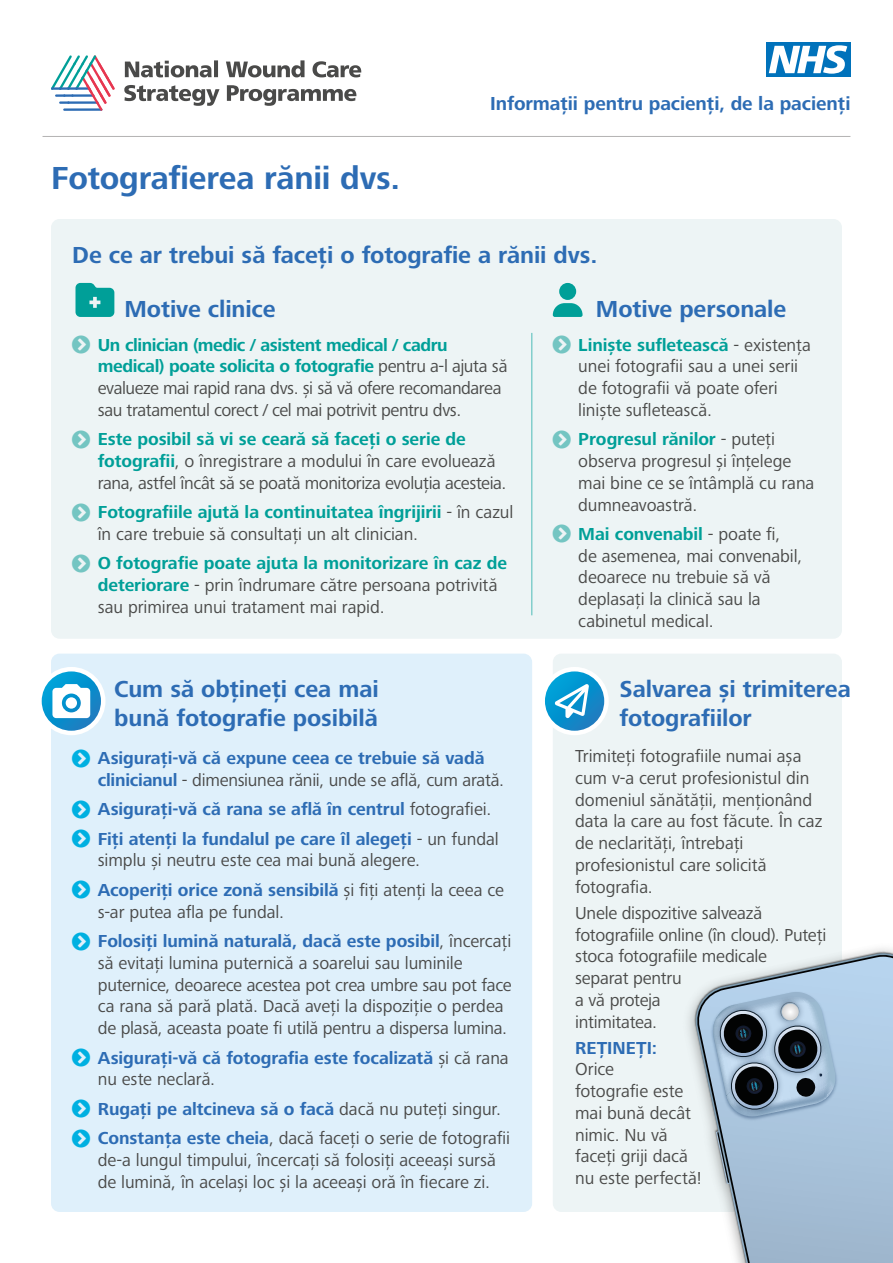
<style>
.page{position:relative;width:893px;height:1263px;background:#fff}
.page>*{position:absolute;margin:0;border:0;box-sizing:border-box;transform-origin:0 0}
.Heading_1{font:700 33px "Frutiger Next LTW1 G";letter-spacing:-.01em;color:#2d6cb4}
.Heading_2{font:700 24px/28.8px "Frutiger Next LTW1 G";letter-spacing:-.005em;color:#2d6cb4}
.Top_Page_Header{font:700 19.5px "Frutiger Next LTW1 G";letter-spacing:-.005em;color:#2d6cb4}
.Body_Indent{font:18px/21.8px "Frutiger Next LTW1 G";letter-spacing:-.005em;color:#4a4a49}
.Body{font:18px/21.8px "Frutiger Next LTW1 G";letter-spacing:-.01em;color:#4a4a49}
.Body_Indent-2{font:700 18px/21.8px "Frutiger Next LTW1 G";letter-spacing:-.005em;color:#2d6cb4}
.Body_Indent-3{font:18px/21.8px "Frutiger Next LTW1 G";letter-spacing:-.025em;color:#4a4a49}
.s1{font-weight:700;color:#009f98}
.s2{font-weight:400;color:#4a4a49}
.s3{font-weight:700;color:#2d6cb4}
</style>
<div class="page">
<div style="left:51px;top:219px;width:791px;height:420px;background:#edf4f5;border-radius:9px"></div>
<div style="left:553px;top:654px;width:289px;height:558px;background:#edf4f5;border-radius:9px"></div>
<div style="left:51px;top:654px;width:481px;height:558px;background:#dff0fb;border-radius:9px"></div>
<hr style="left:43px;top:136px;width:807px;height:1px;background:#b3b2b2">
<svg style="left:51px;top:55px;width:64px;height:56px"></svg>
<svg style="left:124px;top:85px;width:232px;height:21px"></svg>
<svg style="left:125px;top:60px;width:236px;height:17px"></svg>
<div style="left:766px;top:43px;width:84px;height:34px;background:#0072bb"></div>
<svg style="left:769px;top:45px;width:78px;height:29px"></svg>
<hr style="left:531px;top:333px;width:1px;height:282px;background:#4dbbb7">
<svg style="left:553px;top:283px;width:30px;height:34px"></svg>
<svg style="left:76px;top:283px;width:38px;height:34px"></svg>
<svg style="left:39px;top:669px;width:64px;height:64px;background:#32a2d4"></svg>
<div style="left:37px;top:667px;width:68px;height:68px;border:4px solid #fff;border-radius:50%"></div>
<svg style="left:52px;top:684px;width:38px;height:34px"></svg>
<svg style="left:543px;top:669px;width:63px;height:64px;background:#2f9fd3"></svg>
<div style="left:540px;top:667px;width:69px;height:68px;border:4px solid #fff;border-radius:50%"></div>
<svg style="left:554px;top:684px;width:35px;height:34px"></svg>
<svg style="left:694px;top:952px;width:199px;height:111px"></svg>
<svg style="left:696px;top:957px;width:197px;height:306px"></svg>
<img style="left:703px;top:983px;width:143px;height:145px">
<img style="left:704px;top:994px;width:9px;height:79px">
<img style="left:836px;top:1009px;width:2px;height:80px">
<img style="left:715px;top:1117px;width:79px;height:9px">
<img style="left:766px;top:988px;width:47px;height:4px">
<svg style="left:713px;top:992px;width:123px;height:125px;background:#7c8fa1"></svg>
<p class="Heading_1" style="left:51px;top:159px;width:351px">Fotografierea rănii dvs.</p>
<p class="Top_Page_Header" style="left:490px;top:92px;width:362px">Informații pentru pacienți, de la pacienți</p>
<p class="Heading_2" style="left:72px;top:241px;width:527px">De ce ar trebui să faceți o fotografie a rănii dvs.</p>
<p class="Heading_2" style="left:125px;top:295px;width:153px">Motive clinice</p>
<p class="Heading_2" style="left:596px;top:295px;width:192px">Motive personale</p>
<p class="Body_Indent-3" style="left:98px;top:334px;width:411px"><span class="s1">Un clinician (medic / asistent medical / cadru medical) poate solicita o fotografie</span> pentru a-l ajuta să evalueze mai rapid rana dvs. și să vă ofere recomandarea sau tratamentul corect / cel mai potrivit pentru dvs.</p>
<p class="Body_Indent" style="left:98px;top:429px;width:410px"><span class="s1">Este posibil să vi se ceară să faceți o serie de fotografii</span>, o înregistrare a modului în care evoluează rana, astfel încât să se poată monitoriza evoluția acesteia.</p>
<p class="Body_Indent" style="left:98px;top:502px;width:417px"><span class="s1">Fotografiile ajută la continuitatea îngrijirii</span> - în cazul în care trebuie să consultați un alt clinician.</p>
<p class="Body_Indent" style="left:98px;top:553px;width:411px"><span class="s1">O fotografie poate ajuta la monitorizare în caz de deteriorare</span> - prin îndrumare către persoana potrivită sau primirea unui tratament mai rapid.</p>
<p class="Body_Indent" style="left:578px;top:334px;width:234px"><span class="s1">Liniște sufletească</span> - existența unei fotografii sau a unei serii de fotografii vă poate oferi liniște sufletească.</p>
<p class="Body_Indent" style="left:578px;top:429px;width:238px"><span class="s1">Progresul rănilor</span> - puteți observa progresul și înțelege mai bine ce se întâmplă cu rana dumneavoastră.</p>
<p class="Body_Indent" style="left:578px;top:524px;width:225px"><span class="s1">Mai convenabil</span> - poate fi, de asemenea, mai convenabil, deoarece nu trebuie să vă deplasați la clinică sau la cabinetul medical.</p>
<p class="Heading_2" style="left:114px;top:675px;width:266px">Cum să obțineți cea mai bună fotografie posibilă</p>
<p class="Heading_2" style="left:620px;top:675px;width:233px">Salvarea și trimiterea fotografiilor</p>
<p class="Body_Indent-2" style="left:98px;top:748px;width:408px">Asigurați-vă că expune ceea ce trebuie să vadă clinicianul <span class="s2">- dimensiunea rănii, unde se află, cum arată.</span></p>
<p class="Body_Indent-2" style="left:98px;top:799px;width:395px">Asigurați-vă că rana se află în centrul <span class="s2">fotografiei.</span></p>
<p class="Body_Indent" style="left:98px;top:828px;width:402px"><span class="s3">Fiți atenți la fundalul pe care îl alegeți</span> - un fundal simplu și neutru este cea mai bună alegere.</p>
<p class="Body_Indent" style="left:98px;top:880px;width:408px"><span class="s3">Acoperiți orice zonă sensibilă</span> și fiți atenți la ceea ce s-ar putea afla pe fundal.</p>
<p class="Body_Indent" style="left:98px;top:931px;width:415px"><span class="s3">Folosiți lumină naturală, dacă este posibil</span>, încercați să evitați lumina puternică a soarelui sau luminile puternice, deoarece acestea pot crea umbre sau pot face ca rana să pară plată. Dacă aveți la dispoziție o perdea de plasă, aceasta poate fi utilă pentru a dispersa lumina.</p>
<p class="Body_Indent-2" style="left:98px;top:1047px;width:412px">Asigurați-vă că fotografia este focalizată <span class="s2">și că rana nu este neclară.</span></p>
<p class="Body_Indent-2" style="left:98px;top:1098px;width:405px">Rugați pe altcineva să o facă <span class="s2">dacă nu puteți singur.</span></p>
<p class="Body_Indent" style="left:98px;top:1128px;width:414px"><span class="s3">Constanța este cheia</span>, dacă faceți o serie de fotografii de-a lungul timpului, încercați să folosiți aceeași sursă de lumină, în același loc și la aceeași oră în fiecare zi.</p>
<p class="Body" style="left:575px;top:746px;width:249px">Trimiteți fotografiile numai așa cum v-a cerut profesionistul din domeniul sănătății, menționând data la care au fost făcute. În caz de neclarități, întrebați profesionistul care solicită fotografia.</p>
<p class="Body" style="left:575px;top:902px;width:253px">Unele dispozitive salvează fotografiile online (în cloud). Puteți stoca fotografiile medicale<br>separat pentru<br>a vă proteja<br>intimitatea.</p>
<p class="Body" style="left:575px;top:1037px;width:128px"><span class="s3">REȚINEȚI:<br></span>Orice<br>fotografie este mai bună decât nimic. Nu vă faceți griji dacă nu este perfectă!</p>
</div>
